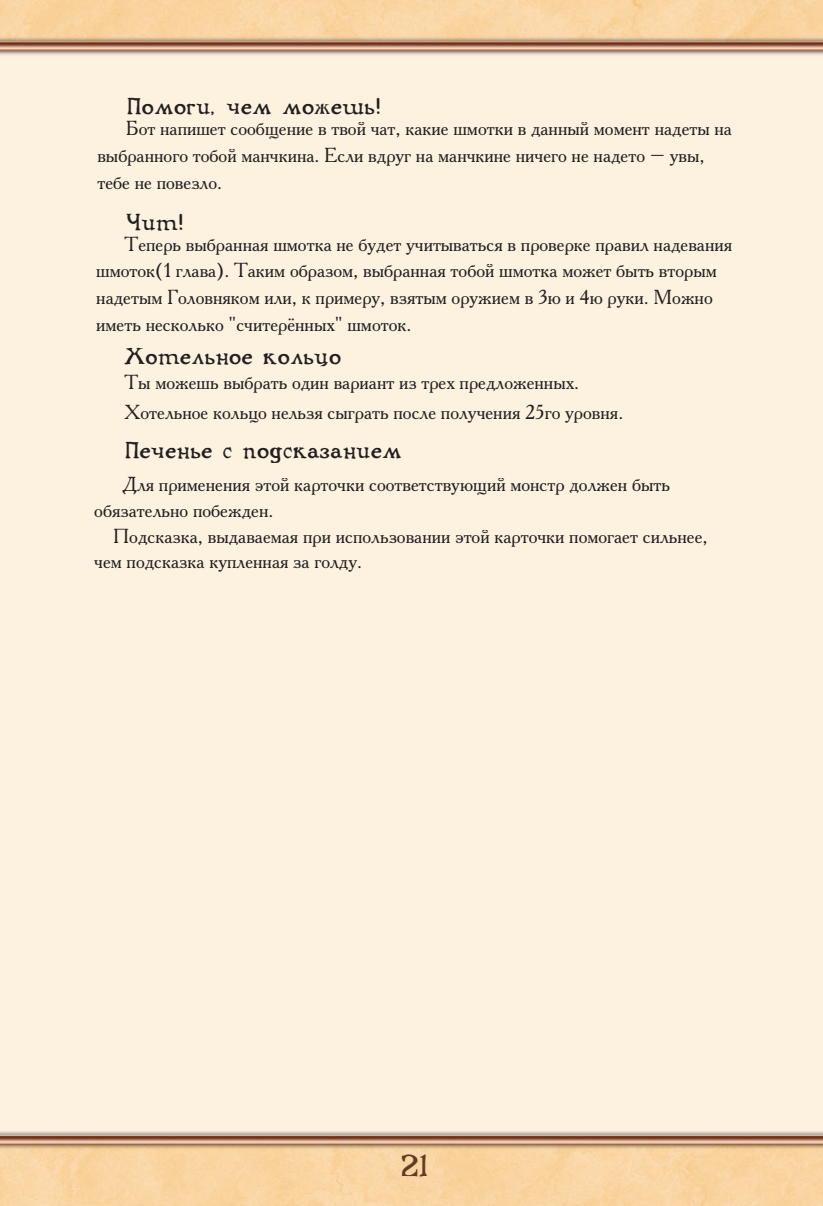
<style>
.page{position:relative;width:823px;height:1206px;background:#fff}
.page>*{position:absolute;margin:0;border:0;box-sizing:border-box;transform-origin:0 0}
.t1{font:100 27px "Flibustier";color:#613b24}
.t2{font:20.25px/26.6px "Academy C";color:#231f20}
.t3{font:100 20.25px "Flibustier";color:#231f20}
</style>
<div class="page">
<img style="left:0;top:0;width:823px;height:1205px">
<p class="t3" style="left:128px;top:94px;width:255px">Помоги, чем можешь!</p>
<p class="t2" style="left:97px;top:114px;width:636px;text-indent:28px">Бот напишет сообщение в твой чат, какие шмотки в данный момент надеты на выбранного тобой манчкина. Если вдруг на манчкине ничего не надето – увы, тебе не повезло.</p>
<p class="t3" style="left:127px;top:211px;width:59px">Чит!</p>
<p class="t2" style="left:96px;top:230px;width:637px;text-indent:28px">Теперь выбранная шмотка не будет учитываться в проверке правил надевания шмоток(1 глава). Таким образом, выбранная тобой шмотка может быть вторым надетым Головняком или, к примеру, взятым оружием в 3ю и 4ю руки. Можно иметь несколько "считерённых" шмоток.</p>
<p class="t3" style="left:125px;top:345px;width:219px">Хотельное кольцо</p>
<p class="t2" style="left:125px;top:366px;width:500px;line-height:30.6px">Ты можешь выбрать один вариант из трех предложенных.<br>Хотельное кольцо нельзя сыграть после получения 25го уровня.</p>
<p class="t3" style="left:126px;top:438px;width:278px">Печенье с подсказанием</p>
<p class="t2" style="left:94px;top:471px;width:577px;line-height:25.7px;text-indent:28px">Для применения этой карточки соответствующий монстр должен быть обязательно побежден.</p>
<p class="t2" style="left:94px;top:522px;width:615px;line-height:25.7px;text-indent:19px">Подсказка, выдаваемая при использовании этой карточки помогает сильнее, чем подсказка купленная за голду.</p>
<h1 class="t1" style="left:402px;top:1149px;width:29px">21</h1>
</div>
